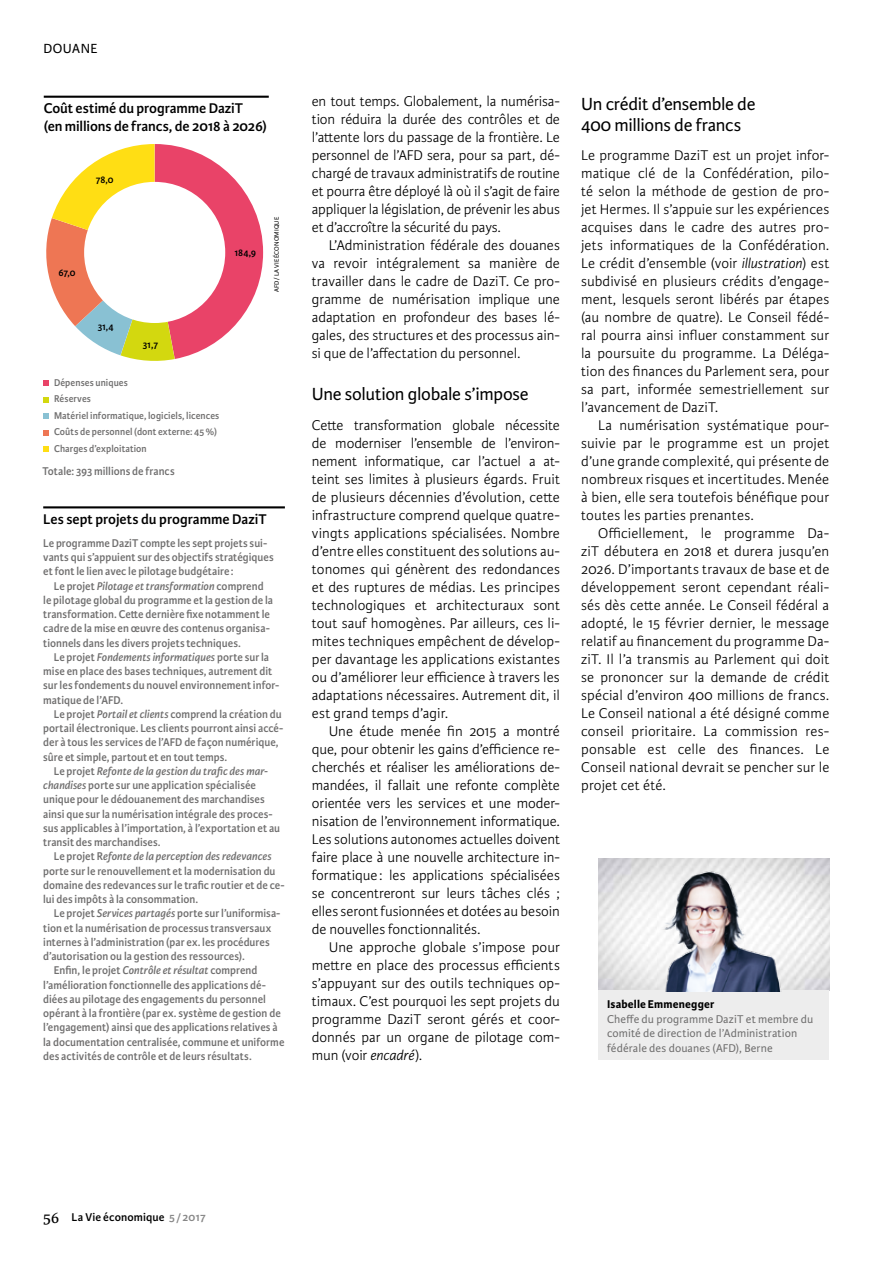
<style>
.page{position:relative;width:893px;height:1263px;background:#fff}
.page>*{position:absolute;margin:0;border:0;box-sizing:border-box;transform-origin:0 0}
.t1{font:18.75px/21px "Karmina Sans";letter-spacing:-.015em;color:#000}
.t2{font:300 15px/18px "Karmina Sans";letter-spacing:.005em;color:#000;text-align:justify}
.t3{font:600 15px/18px "Karmina Sans";letter-spacing:-.005em;color:#000}
.t4{font:14.1px "Karmina Sans";letter-spacing:.04em;color:#000}
.t5{font:600 12px/14.2px "Karmina Sans";letter-spacing:.005em;color:#706f6f;scale:.95 1}
.t6{font:12px/14.4px "Karmina Sans";letter-spacing:.01em;color:#706f6f}
.t7{font:600 12px "Karmina Sans";letter-spacing:.01em;color:#000}
.t8{font:700 12px "Karmina Sans";letter-spacing:.015em;color:#000}
.t9{font:600 10.5px/16.5px "Karmina Sans";letter-spacing:.01em;color:#706f6f;scale:.95 1}
.t10{font:600 10.5px "Karmina Sans";color:#000;scale:.95 1}
.t11{font:6.75px "Karmina Sans";letter-spacing:.01em;color:#000}
.s1{font-style:italic}
.s2{font-family:"Karmina";font-weight:400;font-size:16.5px}
.s3{color:#878787}
</style>
<div class="page">
<img style="left:598px;top:859px;width:231px;height:4px">
<div style="left:598px;top:991px;width:231px;height:69px;background:#ededed"></div>
<img style="left:598px;top:863px;width:231px;height:128px">
<hr style="left:44px;top:96px;width:225px;height:2px;background:#000">
<svg style="left:46px;top:144px;width:217px;height:217px"></svg>
<svg style="left:43px;top:380px;width:6px;height:6px"></svg>
<svg style="left:43px;top:397px;width:6px;height:5px"></svg>
<svg style="left:43px;top:413px;width:6px;height:6px"></svg>
<svg style="left:43px;top:430px;width:6px;height:5px"></svg>
<svg style="left:43px;top:446px;width:6px;height:6px"></svg>
<div style="left:84px;top:182px;width:141px;height:141px;background:#fff;border-radius:50%"></div>
<hr style="left:43px;top:506px;width:242px;height:2px;background:#000">
<p class="t4" style="left:43px;top:41px;width:56px">DOUANE</p>
<p class="t3" style="left:44px;top:100px;width:225px">Coût estimé du programme DaziT<br>(en millions de francs, de 2018 à 2026)</p>
<p class="t10" style="left:96px;top:174px;width:20px">78,0</p>
<p class="t10" style="left:58px;top:266px;width:20px">67,0</p>
<p class="t10" style="left:234px;top:247px;width:25px">184,9</p>
<p class="t10" style="left:98px;top:320px;width:18px">31,4</p>
<p class="t10" style="left:143px;top:338px;width:17px">31,7</p>
<p class="t9" style="left:54px;top:374px;width:175px">Dépenses uniques<br>Réserves<br>Matériel informatique, logiciels, licences<br>Coûts de personnel (dont externe: 45%)<br>Charges d’exploitation</p>
<p class="t5" style="left:42px;top:464px;width:141px">Totale: 393 millions de francs</p>
<p class="t11" style="left:273px;top:292px;width:76px;rotate:-90deg">AFD / LA VIE ÉCONOMIQUE</p>
<p class="t3" style="left:43px;top:510px;width:225px">Les sept projets du programme DaziT</p>
<p class="t5" style="left:43px;top:536px;width:244px">Le programme DaziT compte les sept projets sui&shy;vants qui s’appuient sur des objectifs stratégiques et font le lien avec le pilotage budgétaire:</p>
<p class="t5" style="left:43px;top:579px;width:244px;text-indent:11px">Le projet <span class="s1">Pilotage et transformation</span> comprend le pilotage global du programme et la gestion de la transformation. Cette dernière fixe notamment le cadre de la mise en œuvre des contenus organisa&shy;tionnels dans les divers projets techniques.</p>
<p class="t5" style="left:43px;top:650px;width:250px;text-indent:11px">Le projet <span class="s1">Fondements informatiques</span> porte sur la mise en place des bases techniques, autrement dit sur les fondements du nouvel environnement infor&shy;matique de l’AFD.</p>
<p class="t5" style="left:43px;top:707px;width:254px;text-indent:11px">Le projet <span class="s1">Portail et clients</span> comprend la création du portail électronique. Les clients pourront ainsi accé&shy;der à tous les services de l’AFD de façon numérique, sûre et simple, partout et en tout temps.</p>
<p class="t5" style="left:43px;top:764px;width:251px;text-indent:11px">Le projet <span class="s1">Refonte de la gestion du trafic des mar&shy;chandises</span> porte sur une application spécialisée unique pour le dédouanement des marchandises ainsi que sur la numérisation intégrale des proces&shy;sus applicables à l’importation, à l’exportation et au transit des marchandises.</p>
<p class="t5" style="left:43px;top:850px;width:256px;text-indent:11px">Le projet R<span class="s1">efonte de la perception des redevances </span>porte sur le renouvellement et la modernisation du domaine des redevances sur le trafic routier et de ce&shy;lui des impôts à la consommation.</p>
<p class="t5" style="left:54px;top:907px;width:240px">Le projet <span class="s1">Services partagés</span> porte sur l’uniformisa-</p>
<p class="t5" style="left:43px;top:921px;width:241px">tion et la numérisation de processus transversaux</p>
<p class="t5" style="left:43px;top:935px;width:240px">internes à l’administration (par ex. les procédures</p>
<p class="t5" style="left:43px;top:949px;width:214px">d’autorisation ou la gestion des ressources).</p>
<p class="t5" style="left:54px;top:964px;width:216px">Enfin, le projet <span class="s1">Contrôle et résultat</span> comprend</p>
<p class="t5" style="left:43px;top:978px;width:236px">l’amélioration fonctionnelle des applications dé-</p>
<p class="t5" style="left:43px;top:992px;width:236px">diées au pilotage des engagements du personnel</p>
<p class="t5" style="left:43px;top:1006px;width:252px">opérant à la frontière (par ex. système de gestion de</p>
<p class="t5" style="left:43px;top:1021px;width:248px">l’engagement) ainsi que des applications relatives à</p>
<p class="t5" style="left:43px;top:1035px;width:255px">la documentation centralisée, commune et uniforme</p>
<p class="t5" style="left:43px;top:1049px;width:221px">des activités de contrôle et de leurs résultats.</p>
<p class="t2" style="left:312px;top:92px;width:250px">en tout temps. Globalement, la numérisa&shy;tion réduira la durée des contrôles et de l’attente lors du passage de la frontière. Le personnel de l’AFD sera, pour sa part, dé&shy;chargé de travaux administratifs de routine et pourra être déployé là où il s’agit de faire appliquer la législation, de prévenir les abus et d’accroître la sécurité du pays.</p>
<p class="t2" style="left:312px;top:236px;width:250px;text-indent:17px">L’Administration fédérale des douanes va revoir intégralement sa manière de travailler dans le cadre de DaziT. Ce pro&shy;gramme de numérisation implique une adaptation en profondeur des bases lé&shy;gales, des structures et des processus ain&shy;si que de l’affectation du personnel.</p>
<p class="t1" style="left:312px;top:384px;width:218px">Une solution globale s’impose</p>
<p class="t2" style="left:312px;top:416px;width:250px">Cette transformation globale nécessite de moderniser l’ensemble de l’environ&shy;nement informatique, car l’actuel a at&shy;teint ses limites à plusieurs égards. Fruit de plusieurs décennies d’évolution, cette infrastructure comprend quelque quatre&shy;vingts applications spécialisées. Nombre d’entre elles constituent des solutions au&shy;tonomes qui génèrent des redondances et des ruptures de médias. Les principes technologiques et architecturaux sont tout sauf homogènes. Par ailleurs, ces li&shy;mites techniques empêchent de dévelop&shy;per davantage les applications existantes ou d’améliorer leur efficience à travers les adaptations nécessaires. Autrement dit, il est grand temps d’agir.</p>
<p class="t2" style="left:312px;top:722px;width:250px;text-indent:17px">Une étude menée fin 2015 a montré que, pour obtenir les gains d’efficience re&shy;cherchés et réaliser les améliorations de&shy;mandées, il fallait une refonte complète orientée vers les services et une moder&shy;nisation de l’environnement informatique.<br>Les solutions autonomes actuelles doivent faire place à une nouvelle architecture in&shy;formatique: les applications spécialisées se concentreront sur leurs tâches clés ; elles seront fusionnées et dotées au besoin de nouvelles fonctionnalités.</p>
<p class="t2" style="left:312px;top:938px;width:250px;text-indent:17px">Une approche globale s’impose pour mettre en place des processus efficients s’appuyant sur des outils techniques op&shy;timaux. C’est pourquoi les sept projets du programme DaziT seront gérés et coor&shy;donnés par un organe de pilotage com&shy;mun (voir <span class="s1">encadré</span>).</p>
<p class="t1" style="left:581px;top:94px;width:176px">Un crédit d’ensemble de<br>400 millions de francs</p>
<p class="t2" style="left:581px;top:146px;width:250px">Le programme DaziT est un projet infor&shy;matique clé de la Confédération, pilo&shy;té selon la méthode de gestion de pro&shy;jet Hermes. Il s’appuie sur les expériences acquises dans le cadre des autres pro&shy;jets informatiques de la Confédération.<br>Le crédit d’ensemble (voir <span class="s1">illustration</span>) est subdivisé en plusieurs crédits d’engage&shy;ment, lesquels seront libérés par étapes (au nombre de quatre). Le Conseil fédé&shy;ral pourra ainsi influer constamment sur la poursuite du programme. La Déléga&shy;tion des finances du Parlement sera, pour sa part, informée semestriellement sur l’avancement de DaziT.</p>
<p class="t2" style="left:581px;top:416px;width:250px;text-indent:17px">La numérisation systématique pour&shy;suivie par le programme est un projet d’une grande complexité, qui présente de nombreux risques et incertitudes. Menée à bien, elle sera toutefois bénéfique pour toutes les parties prenantes.</p>
<p class="t2" style="left:581px;top:524px;width:250px;text-indent:17px">Officiellement, le programme Da&shy;ziT débutera en 2018 et durera jusqu’en 2026. D’importants travaux de base et de développement seront cependant réali&shy;sés dès cette année. Le Conseil fédéral a adopté, le 15 février dernier, le message relatif au financement du programme Da&shy;ziT. Il l’a transmis au Parlement qui doit se prononcer sur la demande de crédit spécial d’environ 400 millions de francs.<br>Le Conseil national a été désigné comme conseil prioritaire. La commission res&shy;ponsable est celle des finances. Le Conseil national devrait se pencher sur le projet cet été.</p>
<p class="t8" style="left:607px;top:997px;width:109px">Isabelle Emmenegger</p>
<p class="t6" style="left:607px;top:1012px;width:208px">Cheffe du programme DaziT et membre du comité de direction de l’Administration fédérale des douanes (AFD), Berne</p>
<p class="t7" style="left:43px;top:1210px;width:164px"><span class="s2">56</span> La Vie économique <span class="s3">5 /2017</span></p>
</div>
